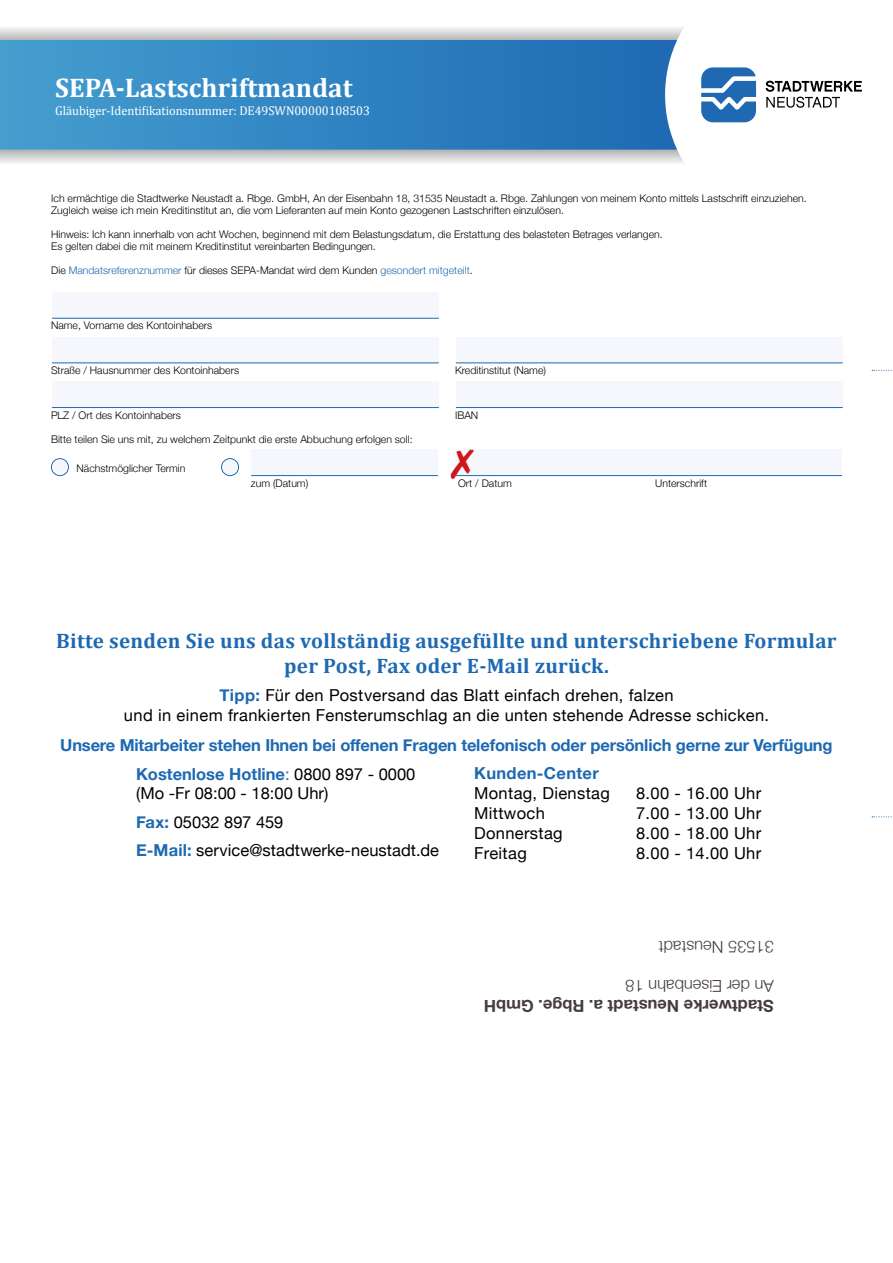
<style>
.page{position:relative;width:893px;height:1263px;background:#fff}
.page>*{position:absolute;margin:0;border:0;box-sizing:border-box;transform-origin:0 0}
.t1{font:700 27px "Cambria";color:#fff}
.t2{font:700 21px/25.2px "Cambria";letter-spacing:.015em;color:#1d69b2;text-align:center}
.t3{font:16.5px/19.8px "Helvetica Neue";letter-spacing:.02em;color:#000;text-align:center}
.t4{font:700 16.5px/28.3px "Helvetica Neue";letter-spacing:-.01em;color:#1d69b2}
.t5{font:16.5px/28.3px "Helvetica Neue";color:#000}
.t6{font:700 16.5px "Helvetica Neue";color:#463c3c}
.t7{font:300 16.5px "Helvetica Neue";color:#463c3c}
.t8{font:700 16.5px "Helvetica Neue";letter-spacing:.02em;color:#1d69b2}
.t9{font:12.75px "Cambria";letter-spacing:-.005em;color:#fff}
.t10{font:300 10.5px/12px "Helvetica Neue";color:#000}
.t11{font:300 10.5px "Helvetica Neue";color:#1d69b2}
.s1{color:#000}
.s2{font-weight:700;color:#1d69b2}
.s3{font-weight:400}
.s4{font-weight:400;color:#000}
</style>
<div class="page">
<svg style="left:0;top:40px;width:677px;height:110px;background:#3385c2"></svg>
<svg style="left:766px;top:81px;width:96px;height:27px"></svg>
<svg style="left:701px;top:67px;width:55px;height:55px"></svg>
<svg style="left:0;top:27px;width:683px;height:13px"></svg>
<svg style="left:0;top:150px;width:684px;height:13px;background:#d3d3d3"></svg>
<svg style="left:872px;top:816px;width:21px;height:1px"></svg>
<svg style="left:872px;top:370px;width:21px;height:1px"></svg>
<svg style="left:51px;top:459px;width:17px;height:17px"></svg>
<div style="left:51px;top:458px;width:18px;height:18px;border:1px solid #1d69b2;border-radius:50%"></div>
<div style="left:53px;top:460px;width:14px;height:14px;background:#f6f7fc;border-radius:50%"></div>
<svg style="left:222px;top:459px;width:17px;height:17px"></svg>
<div style="left:221px;top:458px;width:18px;height:18px;border:1px solid #1d69b2;border-radius:50%"></div>
<div style="left:223px;top:460px;width:14px;height:14px;background:#f6f7fc;border-radius:50%"></div>
<div style="left:52px;top:292px;width:387px;height:26px;background:#f6f7fc"></div>
<hr style="left:52px;top:318px;width:387px;height:1px;background:#1d69b2">
<div style="left:52px;top:337px;width:387px;height:25px;background:#f6f7fc"></div>
<hr style="left:52px;top:362px;width:387px;height:1px;background:#1d69b2">
<div style="left:52px;top:382px;width:387px;height:25px;background:#f6f7fc"></div>
<hr style="left:52px;top:407px;width:387px;height:1px;background:#1d69b2">
<div style="left:456px;top:337px;width:387px;height:25px;background:#f6f7fc"></div>
<hr style="left:456px;top:362px;width:387px;height:1px;background:#1d69b2">
<div style="left:456px;top:382px;width:387px;height:25px;background:#f6f7fc"></div>
<hr style="left:456px;top:407px;width:387px;height:1px;background:#1d69b2">
<div style="left:251px;top:450px;width:187px;height:25px;background:#f6f7fc"></div>
<hr style="left:251px;top:475px;width:187px;height:1px;background:#1d69b2">
<div style="left:456px;top:450px;width:386px;height:25px;background:#f6f7fc"></div>
<hr style="left:456px;top:475px;width:386px;height:1px;background:#1d69b2">
<svg style="left:455px;top:475px;width:19px;height:2px"></svg>
<h1 class="t1" style="left:55px;top:71px;width:299px">SEPA-Lastschriftmandat</h1>
<p class="t9" style="left:55px;top:103px;width:316px">Gläubiger-Identifikationsnummer: DE49SWN00000108503</p>
<p class="t10" style="left:51px;top:192px;width:757px">Ich ermächtige die Stadtwerke Neustadt a. Rbge. GmbH, An der Eisenbahn 18, 31535 Neustadt a. Rbge. Zahlungen von meinem Konto mittels Lastschrift einzuziehen.<br>Zugleich weise ich mein Kreditinstitut an, die vom Lieferanten auf mein Konto gezogenen Lastschriften einzulösen.</p>
<p class="t10" style="left:51px;top:228px;width:613px">Hinweis: Ich kann innerhalb von acht Wochen, beginnend mit dem Belastungsdatum, die Erstattung des belasteten Betrages verlangen.<br>Es gelten dabei die mit meinem Kreditinstitut vereinbarten Bedingungen.</p>
<p class="t11" style="left:51px;top:263px;width:423px"><span class="s1">Die</span> Mandatsreferenznummer <span class="s1">für dieses SEPA-Mandat wird dem Kunden</span> gesondert mitgeteilt<span class="s1">.</span></p>
<p class="t10" style="left:51px;top:319px;width:163px">Name, Vorname des Kontoinhabers</p>
<p class="t10" style="left:51px;top:364px;width:190px">Straße / Hausnummer des Kontoinhabers</p>
<p class="t10" style="left:51px;top:409px;width:131px">PLZ / Ort des Kontoinhabers</p>
<p class="t10" style="left:51px;top:433px;width:363px">Bitte teilen Sie uns mit, zu welchem Zeitpunkt die erste Abbuchung erfolgen soll:</p>
<p class="t10" style="left:77px;top:462px;width:110px">Nächstmöglicher Termin</p>
<p class="t10" style="left:455px;top:364px;width:93px">Kreditinstitut (Name)</p>
<p class="t10" style="left:455px;top:409px;width:25px">IBAN</p>
<p class="t10" style="left:251px;top:477px;width:59px">zum (Datum)</p>
<p class="t10" style="left:458px;top:477px;width:55px">Ort / Datum</p>
<p class="t10" style="left:655px;top:477px;width:53px">Unterschrift</p>
<h2 class="t2" style="left:56px;top:627px;width:782px">Bitte senden Sie uns das vollständig ausgefüllte und unterschriebene Formular per Post, Fax oder E-Mail zurück.</h2>
<h3 class="t3" style="left:124px;top:685px;width:646px"><span class="s2">Tipp:</span> Für den Postversand das Blatt einfach drehen, falzen<br>und in einem frankierten Fensterumschlag an die unten stehende Adresse schicken.</h3>
<h3 class="t4" style="left:136px;top:731px;width:698px;text-indent:-76px">Unsere Mitarbeiter stehen Ihnen bei offenen Fragen telefonisch oder persönlich gerne zur Verfügung<br>Kostenlose Hotline<span class="s3">:</span> <span class="s4">0800 897 - 0000</span></h3>
<h3 class="t5" style="left:136px;top:779px;width:304px">(Mo -Fr 08:00 - 18:00 Uhr)<br><span class="s2">Fax:</span> 05032 897 459<br><span class="s2">E-Mail:</span> service@stadtwerke-neustadt.de</h3>
<h3 class="t8" style="left:474px;top:763px;width:126px">Kunden-Center</h3>
<h3 class="t3" style="left:474px;top:783px;width:137px">Montag, Dienstag</h3>
<h3 class="t3" style="left:636px;top:783px;width:127px">8.00 - 16.00 Uhr</h3>
<h3 class="t3" style="left:474px;top:803px;width:72px">Mittwoch</h3>
<h3 class="t3" style="left:636px;top:803px;width:127px">7.00 - 13.00 Uhr</h3>
<h3 class="t3" style="left:474px;top:823px;width:90px">Donnerstag</h3>
<h3 class="t3" style="left:636px;top:823px;width:127px">8.00 - 18.00 Uhr</h3>
<h3 class="t3" style="left:474px;top:842px;width:54px">Freitag</h3>
<h3 class="t3" style="left:636px;top:842px;width:127px">8.00 - 14.00 Uhr</h3>
<h3 class="t7" style="left:774px;top:957px;width:117px;rotate:-180deg">31535 Neustadt</h3>
<h3 class="t7" style="left:774px;top:996px;width:150px;rotate:-180deg">An der Eisenbahn 18</h3>
<h3 class="t6" style="left:774px;top:1016px;width:291px;rotate:-180deg">Stadtwerke Neustadt a. Rbge. GmbH</h3>
</div>
